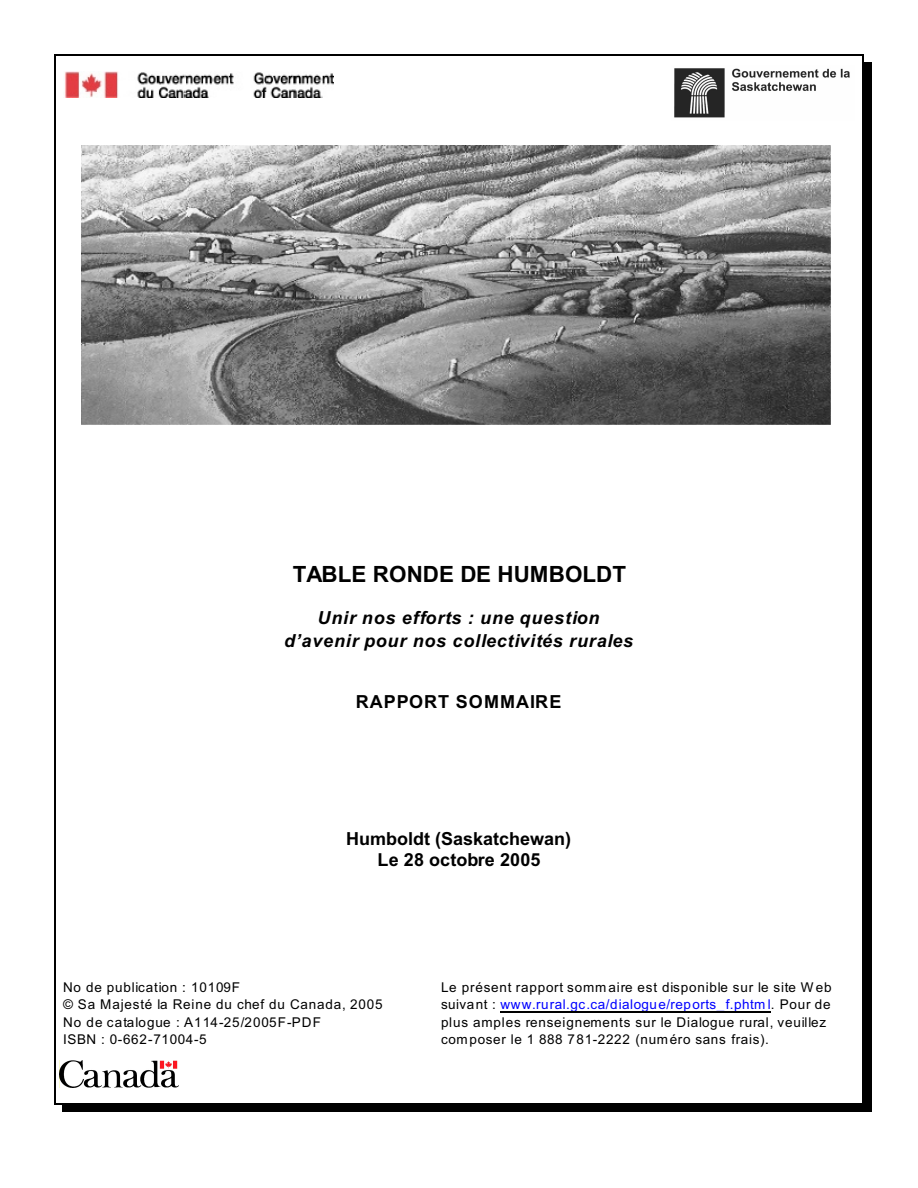
<style>
.page{position:relative;width:918px;height:1188px;background:#fff}
.page>*{position:absolute;margin:0;border:0;box-sizing:border-box;transform-origin:0 0}
.t1{font:700 22.35px "Arial";letter-spacing:.005em;color:#000}
.t2{font:italic 700 18px/22.8px "Arial";letter-spacing:.045em;color:#000;text-align:center}
.t3{font:700 18px/21.3px "Arial";letter-spacing:.005em;color:#000;text-align:center}
.t4{font:700 18px "Arial";letter-spacing:.06em;color:#000}
.t5{font:13.5px/17.1px "Arial";letter-spacing:.06em;color:#000}
.s1{color:#00f}
</style>
<div class="page">
<hr style="left:54px;top:54px;width:1px;height:915px;background:#000">
<hr style="left:863px;top:54px;width:1px;height:915px;background:#000">
<hr style="left:54px;top:54px;width:810px;height:1px;background:#000">
<div style="left:864px;top:62px;width:8px;height:907px;background:#000"></div>
<hr style="left:54px;top:969px;width:1px;height:135px;background:#000">
<hr style="left:54px;top:1103px;width:378px;height:1px;background:#000">
<div style="left:62px;top:1104px;width:370px;height:8px;background:#000"></div>
<hr style="left:863px;top:969px;width:1px;height:135px;background:#000">
<hr style="left:432px;top:1103px;width:432px;height:1px;background:#000">
<div style="left:864px;top:969px;width:8px;height:143px;background:#000"></div>
<div style="left:432px;top:1104px;width:440px;height:8px;background:#000"></div>
<img style="left:64px;top:72px;width:269px;height:25px">
<img style="left:82px;top:145px;width:749px;height:280px">
<img style="left:60px;top:1061px;width:118px;height:27px">
<img style="left:674px;top:68px;width:176px;height:50px">
<hr style="left:501px;top:1011px;width:270px;height:1px;background:#000">
<h1 class="t1" style="left:293px;top:565px;width:335px">TABLE RONDE DE HUMBOLDT</h1>
<h2 class="t2" style="left:284px;top:608px;width:351px">Unir nos efforts : une question d’avenir pour nos collectivités rurales</h2>
<h2 class="t4" style="left:356px;top:695px;width:207px">RAPPORT SOMMAIRE</h2>
<h2 class="t3" style="left:346px;top:829px;width:227px">Humboldt (Saskatchewan)<br>Le 28 octobre 2005</h2>
<p class="t5" style="left:63px;top:980px;width:321px">No de publication : 10109F<br>© Sa Majesté la Reine du chef du Canada, 2005<br>No de catalogue : A114-25/2005F-PDF<br>ISBN : 0-662-71004-5</p>
<p class="t5" style="left:441px;top:980px;width:392px">Le présent rapport sommaire est disponible sur le site Web suivant : <span class="s1">www.rural.gc.ca/dialogue/reports_f.phtm l</span>. Pour de plus amples renseignements sur le Dialogue rural, veuillez composer le 1 888 781-2222 (numéro sans frais).</p>
</div>
